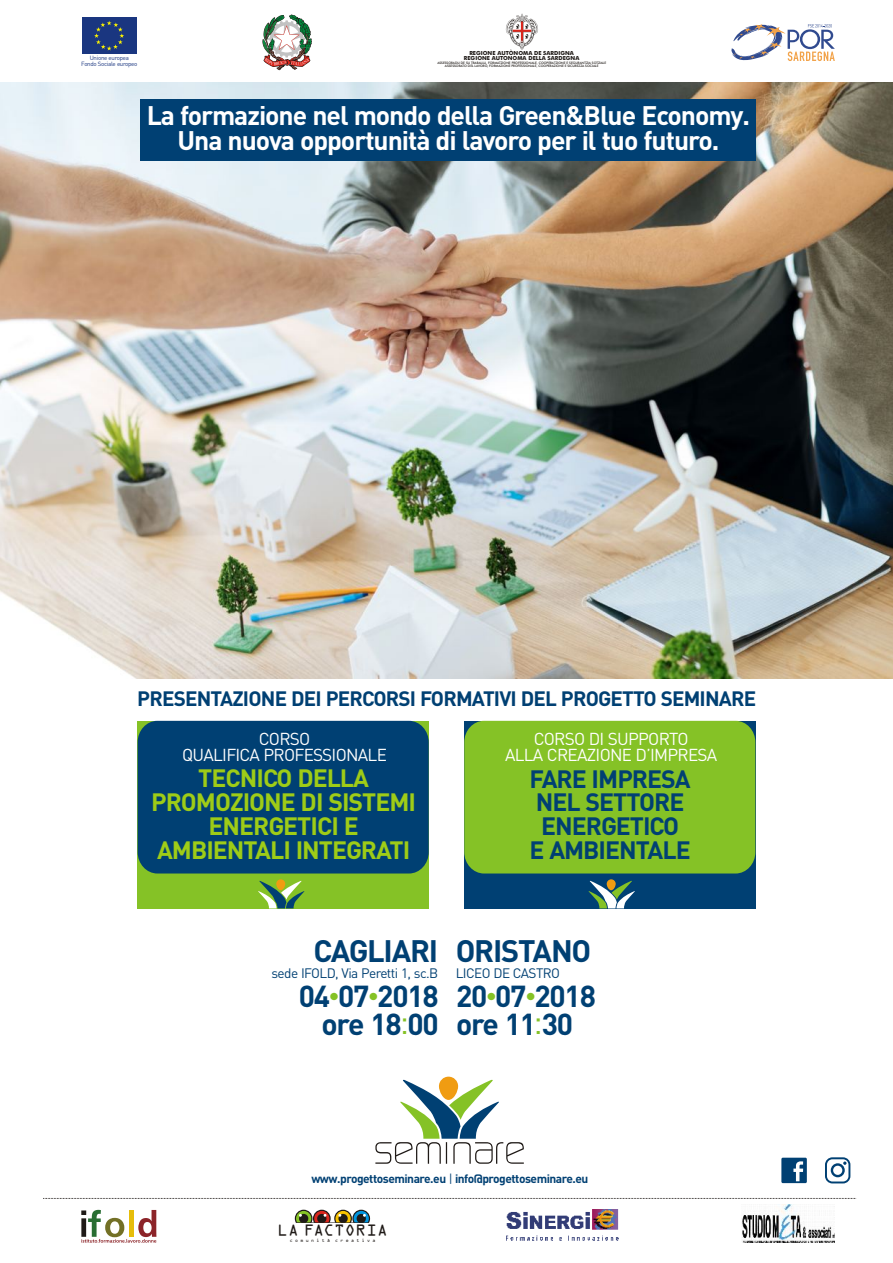
<style>
.page{position:relative;width:893px;height:1263px;background:#fff}
.page>*{position:absolute;margin:0;border:0;box-sizing:border-box;transform-origin:0 0}
.t1{font:700 30.75px "DIN Pro";letter-spacing:-.04em;color:#004073}
.t2{font:700 30px/28.7px "DIN Pro";letter-spacing:-.04em;color:#004073;text-align:right}
.t3{font:30px/26.8px "Arial";color:#85c226;text-align:right}
.t4{font:700 26.55px/25.3px "DIN Pro";letter-spacing:-.04em;color:#fff;text-align:center}
.t5{font:700 24.75px/23.7px "DIN Pro";letter-spacing:-.04em;color:#9ecc17;text-align:center}
.t6{font:700 24.75px/23.7px "DIN Pro";letter-spacing:-.04em;color:#004073;text-align:center}
.t7{font:700 20.55px "DIN Pro";letter-spacing:-.04em;color:#004073}
.t8{font:17.25px "OCR Aby BT";color:#1f1a17}
.t9{font:17.1px/16.4px "DIN Pro";letter-spacing:-.045em;color:#fff;text-align:center}
.t10{font:13.5px "DIN Pro";letter-spacing:-.045em;color:#004073}
.t11{font:700 12px "DIN Pro";letter-spacing:-.04em;color:#004073}
.t12{font:6px/6px "DIN Pro";letter-spacing:-.04em;color:#1a3680;text-align:center}
.t13{font:500 5.55px/5.1px "Futura BT";color:#1f1a17;text-align:center}
.t14{font:4.8px "OCRA Extended";letter-spacing:.495em;color:#1f1a17}
.t15{font:500 3.3px/3px "Futura BT";color:#1f1a17;text-align:center}
.s1{font-weight:400}
</style>
<div class="page">
<img style="left:0;top:82px;width:893px;height:597px">
<svg style="left:262px;top:14px;width:50px;height:56px"></svg>
<svg style="left:731px;top:24px;width:104px;height:37px"></svg>
<div style="left:82px;top:18px;width:54px;height:36px;background:#1a3680"></div>
<svg style="left:94px;top:21px;width:30px;height:30px"></svg>
<svg style="left:505px;top:14px;width:33px;height:36px"></svg>
<svg style="left:43px;top:1198px;width:813px;height:1px"></svg>
<img style="left:507px;top:1209px;width:112px;height:32px">
<svg style="left:295px;top:1210px;width:75px;height:13px"></svg>
<img style="left:742px;top:1205px;width:93px;height:37px">
<svg style="left:81px;top:1210px;width:75px;height:33px"></svg>
<svg style="left:439px;top:1077px;width:19px;height:23px"></svg>
<svg style="left:375px;top:1079px;width:149px;height:85px"></svg>
<div style="left:138px;top:721px;width:291px;height:187px;background:#85c226"></div>
<div style="left:138px;top:721px;width:291px;height:152px;background:#004073;border-radius:21px"></div>
<svg style="left:258px;top:881px;width:47px;height:27px"></svg>
<div style="left:276px;top:879px;width:9px;height:11px;background:#f09c12;border-radius:4px"></div>
<div style="left:464px;top:721px;width:291px;height:187px;background:#004073"></div>
<div style="left:464px;top:721px;width:291px;height:152px;background:#85c226;border-radius:21px"></div>
<svg style="left:588px;top:881px;width:47px;height:27px"></svg>
<div style="left:607px;top:879px;width:9px;height:11px;background:#f09c12;border-radius:4px"></div>
<div style="left:140px;top:99px;width:616px;height:61px;background:#004073"></div>
<div style="left:781px;top:1158px;width:26px;height:25px;background:#004073"></div>
<svg style="left:793px;top:1161px;width:10px;height:20px"></svg>
<svg style="left:825px;top:1157px;width:25px;height:26px"></svg>
<h3 class="t13" style="left:464px;top:51px;width:117px">REGIONE AUTÒNOMA DE SARDIGNA<br>REGIONE AUTONOMA DELLA SARDEGNA</h3>
<h3 class="t12" style="left:81px;top:55px;width:58px">Unione europea<br>Fondo Sociale europeo</h3>
<p class="t15" style="left:437px;top:62px;width:170px">ASSESSORADU DE SU TRABALLU, FORMATZIONE PROFESSIONALE, COOPERATZIONE E SEGURANTZIA SOTZIALE<br>ASSESSORATO DEL LAVORO, FORMAZIONE PROFESSIONALE, COOPERAZIONE E SICUREZZA SOCIALE</p>
<h3 class="t4" style="left:147px;top:105px;width:605px">La formazione nel mondo della Green&amp;Blue Economy.<br>Una nuova opportunità di lavoro per il tuo futuro.</h3>
<h3 class="t7" style="left:137px;top:691px;width:621px">PRESENTAZIONE DEI PERCORSI FORMATIVI DEL PROGETTO SEMINARE</h3>
<h3 class="t9" style="left:182px;top:732px;width:206px">CORSO<br>QUALIFICA PROFESSIONALE</h3>
<h3 class="t5" style="left:151px;top:769px;width:266px">TECNICO DELLA<br>PROMOZIONE DI SISTEMI<br>ENERGETICI E<br>AMBIENTALI INTEGRATI</h3>
<h3 class="t9" style="left:505px;top:732px;width:214px">CORSO DI SUPPORTO<br>ALLA CREAZIONE D’IMPRESA</h3>
<h3 class="t6" style="left:530px;top:769px;width:163px">FARE IMPRESA<br>NEL SETTORE<br>ENERGETICO<br>E AMBIENTALE</h3>
<h1 class="t1" style="left:313px;top:938px;width:126px">CAGLIARI</h1>
<h3 class="t10" style="left:271px;top:967px;width:168px">sede IFOLD, Via Peretti 1, sc.B</h3>
<h2 class="t2" style="left:299px;top:984px;width:141px">04 07 2018 ore 18 00</h2>
<h2 class="t3" style="left:329px;top:985px;width:51px">• •</h2>
<h2 class="t3" style="left:400px;top:1012px;width:10px">:</h2>
<h1 class="t1" style="left:456px;top:938px;width:137px">ORISTANO</h1>
<h3 class="t10" style="left:456px;top:967px;width:106px">LICEO DE CASTRO</h3>
<h2 class="t2" style="left:456px;top:984px;width:141px;text-align:left">20 07 2018 ore 11 30</h2>
<h2 class="t3" style="left:486px;top:985px;width:58px">• • :</h2>
<h3 class="t11" style="left:311px;top:1174px;width:279px">www.progettoseminare.eu <span class="s1">|</span> info@progettoseminare.eu</h3>
<h3 class="t8" style="left:277px;top:1222px;width:112px">LA FACTORIA</h3>
<h3 class="t14" style="left:290px;top:1239px;width:87px">comunità creativa</h3>
</div>
